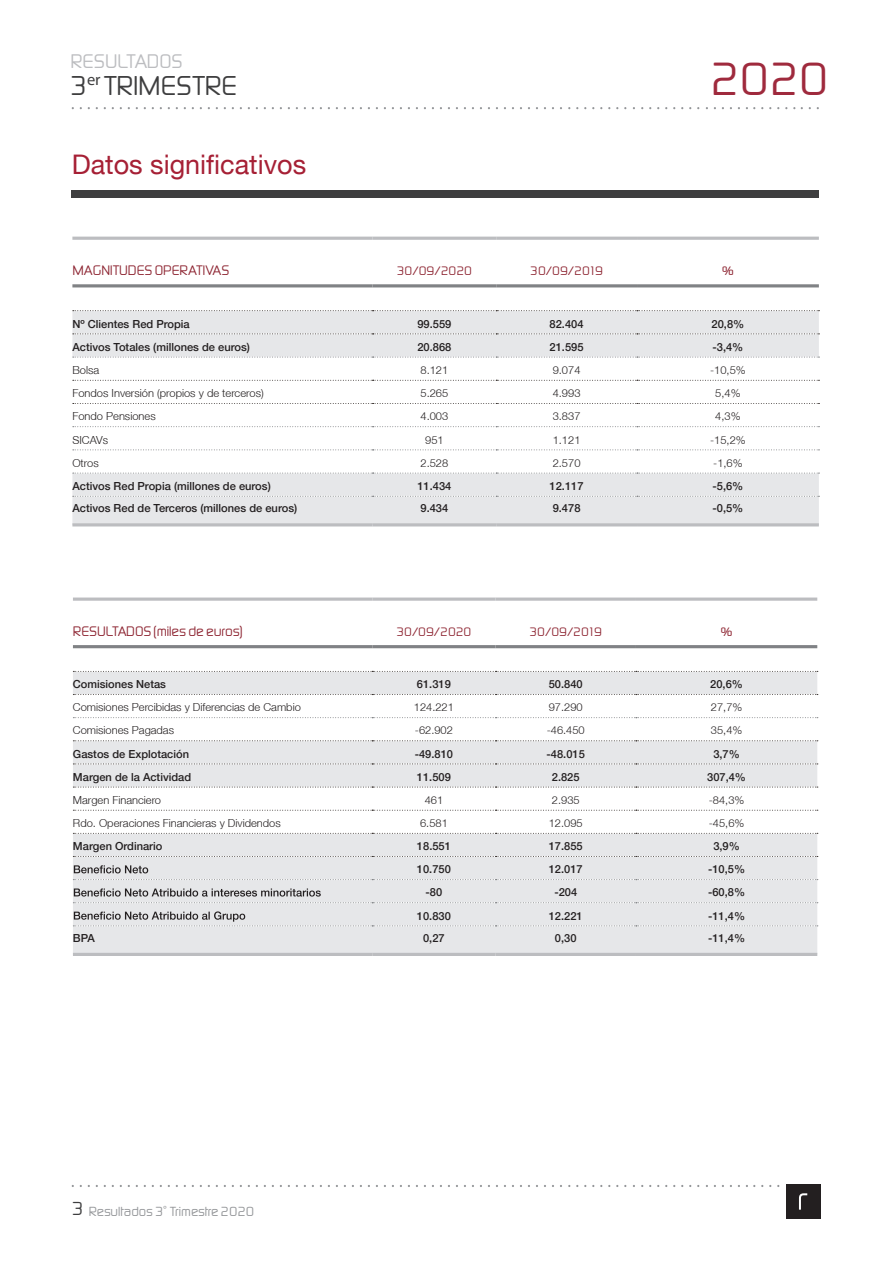
<style>
.page{position:relative;width:893px;height:1263px;background:#fff}
.page>*{position:absolute;margin:0;border:0;box-sizing:border-box;transform-origin:0 0}
.t1{font:300 48.15px "Digital Sans";color:#9f2a3d}
.t2{font:300 28.2px "Digital Sans";color:#3e3e3f}
.t3{font:27px "Helvetica Neue LT";color:#a62035}
.t4{font:300 20.4px "Digital Sans";color:#bcbdc0}
.t5{font:300 19.5px "Digital Sans";color:#3e3e3f}
.t6{font:300 14.25px "Digital Sans";color:#8d2431}
.t7{font:300 13.65px "Digital Sans";color:#939598}
.t8{font:300 12.75px "Digital Sans";color:#8d2431}
.t9{font:500 11.1px "Helvetica Neue LT";color:#231f20}
.t10{font:300 11.1px "Helvetica Neue LT";color:#231f20}
</style>
<div class="page">
<div style="left:72px;top:190px;width:747px;height:8px;background:#3e3e3f"></div>
<svg style="left:72px;top:107px;width:747px;height:2px"></svg>
<svg style="left:72px;top:1185px;width:707px;height:2px"></svg>
<div style="left:786px;top:1184px;width:34px;height:34px;background:#231f20"></div>
<svg style="left:799px;top:1193px;width:8px;height:16px"></svg>
<svg style="left:72px;top:311px;width:747px;height:212px;fill:#e6e7e9"></svg>
<svg style="left:73px;top:357px;width:746px;height:1px"></svg>
<svg style="left:73px;top:449px;width:746px;height:1px"></svg>
<svg style="left:73px;top:473px;width:746px;height:1px"></svg>
<hr style="left:72px;top:237px;width:301px;height:3px;background:#bcbdc0">
<hr style="left:72px;top:284px;width:301px;height:3px;background:#808285">
<hr style="left:373px;top:237px;width:123px;height:3px;background:#bcbdc0">
<hr style="left:373px;top:284px;width:123px;height:3px;background:#808285">
<hr style="left:496px;top:237px;width:141px;height:3px;background:#bcbdc0">
<hr style="left:496px;top:284px;width:141px;height:3px;background:#808285">
<hr style="left:637px;top:237px;width:182px;height:3px;background:#bcbdc0">
<hr style="left:637px;top:284px;width:182px;height:3px;background:#808285">
<svg style="left:73px;top:496px;width:746px;height:1px"></svg>
<hr style="left:72px;top:523px;width:301px;height:3px;background:#bcbdc0">
<hr style="left:373px;top:523px;width:123px;height:3px;background:#bcbdc0">
<hr style="left:496px;top:523px;width:141px;height:3px;background:#bcbdc0">
<hr style="left:637px;top:523px;width:182px;height:3px;background:#bcbdc0">
<svg style="left:73px;top:310px;width:746px;height:1px"></svg>
<svg style="left:73px;top:333px;width:746px;height:1px"></svg>
<svg style="left:72px;top:380px;width:747px;height:47px"></svg>
<svg style="left:73px;top:672px;width:744px;height:281px;fill:#e6e7e9"></svg>
<svg style="left:73px;top:717px;width:745px;height:1px"></svg>
<svg style="left:73px;top:879px;width:745px;height:1px"></svg>
<svg style="left:73px;top:597px;width:299px;height:4px"></svg>
<hr style="left:73px;top:645px;width:299px;height:3px;background:#808285">
<svg style="left:372px;top:597px;width:124px;height:4px"></svg>
<hr style="left:372px;top:645px;width:124px;height:3px;background:#808285">
<svg style="left:496px;top:597px;width:140px;height:4px"></svg>
<hr style="left:496px;top:645px;width:140px;height:3px;background:#808285">
<svg style="left:636px;top:597px;width:181px;height:4px"></svg>
<hr style="left:636px;top:645px;width:181px;height:3px;background:#808285">
<svg style="left:73px;top:902px;width:745px;height:1px"></svg>
<hr style="left:73px;top:953px;width:299px;height:3px;background:#bcbdc0">
<hr style="left:372px;top:953px;width:124px;height:3px;background:#bcbdc0">
<hr style="left:496px;top:953px;width:140px;height:3px;background:#bcbdc0">
<hr style="left:636px;top:953px;width:181px;height:3px;background:#bcbdc0">
<svg style="left:73px;top:671px;width:745px;height:1px"></svg>
<svg style="left:73px;top:694px;width:745px;height:1px"></svg>
<svg style="left:73px;top:740px;width:745px;height:1px"></svg>
<svg style="left:73px;top:763px;width:745px;height:1px"></svg>
<svg style="left:73px;top:787px;width:745px;height:47px"></svg>
<svg style="left:73px;top:856px;width:745px;height:1px"></svg>
<svg style="left:74px;top:865px;width:74px;height:8px"></svg>
<svg style="left:74px;top:888px;width:247px;height:8px"></svg>
<svg style="left:73px;top:911px;width:745px;height:15px"></svg>
<h3 class="t4" style="left:71px;top:50px;width:113px">RESULTADOS</h3>
<h2 class="t2" style="left:70px;top:70px;width:169px">3<sup>er</sup> TRIMESTRE</h2>
<h3 class="t3" style="left:72px;top:148px;width:236px">Datos significativos</h3>
<h1 class="t1" style="left:710px;top:52px;width:120px">2020</h1>
<p class="t6" style="left:72px;top:262px;width:158px">MAGNITUDES OPERATIVAS</p>
<p class="t8" style="left:397px;top:263px;width:77px">30/09/2020</p>
<p class="t8" style="left:530px;top:263px;width:74px">30/09/2019</p>
<p class="t8" style="left:722px;top:263px;width:13px">%</p>
<p class="t9" style="left:72px;top:317px;width:119px">Nº Clientes Red Propia</p>
<p class="t9" style="left:417px;top:317px;width:36px">99.559</p>
<p class="t9" style="left:550px;top:317px;width:36px">82.404</p>
<p class="t9" style="left:712px;top:317px;width:34px">20,8%</p>
<p class="t9" style="left:72px;top:340px;width:179px">Activos Totales (millones de euros)</p>
<p class="t9" style="left:417px;top:340px;width:36px">20.868</p>
<p class="t9" style="left:550px;top:340px;width:36px">21.595</p>
<p class="t9" style="left:712px;top:340px;width:32px">-3,4%</p>
<p class="t10" style="left:72px;top:363px;width:28px">Bolsa</p>
<p class="t10" style="left:420px;top:363px;width:29px">8.121</p>
<p class="t10" style="left:553px;top:363px;width:29px">9.074</p>
<p class="t10" style="left:710px;top:363px;width:37px">-10,5%</p>
<p class="t10" style="left:72px;top:386px;width:193px">Fondos Inversión (propios y de terceros)</p>
<p class="t10" style="left:420px;top:386px;width:29px">5.265</p>
<p class="t10" style="left:553px;top:386px;width:29px">4.993</p>
<p class="t10" style="left:715px;top:386px;width:27px">5,4%</p>
<p class="t10" style="left:72px;top:410px;width:85px">Fondo Pensiones</p>
<p class="t10" style="left:420px;top:410px;width:29px">4.003</p>
<p class="t10" style="left:553px;top:410px;width:29px">3.837</p>
<p class="t10" style="left:715px;top:410px;width:27px">4,3%</p>
<p class="t10" style="left:72px;top:433px;width:37px">SICAVs</p>
<p class="t10" style="left:425px;top:433px;width:20px">951</p>
<p class="t10" style="left:553px;top:433px;width:29px">1.121</p>
<p class="t10" style="left:710px;top:433px;width:37px">-15,2%</p>
<p class="t10" style="left:72px;top:456px;width:28px">Otros</p>
<p class="t10" style="left:420px;top:456px;width:29px">2.528</p>
<p class="t10" style="left:553px;top:456px;width:29px">2.570</p>
<p class="t10" style="left:713px;top:456px;width:31px">-1,6%</p>
<p class="t9" style="left:72px;top:479px;width:200px">Activos Red Propia (millones de euros)</p>
<p class="t9" style="left:417px;top:479px;width:36px">11.434</p>
<p class="t9" style="left:550px;top:479px;width:36px">12.117</p>
<p class="t9" style="left:712px;top:479px;width:32px">-5,6%</p>
<p class="t9" style="left:72px;top:502px;width:226px">Activos Red de Terceros (millones de euros)</p>
<p class="t9" style="left:420px;top:502px;width:29px">9.434</p>
<p class="t9" style="left:553px;top:502px;width:29px">9.478</p>
<p class="t9" style="left:712px;top:502px;width:32px">-0,5%</p>
<p class="t6" style="left:73px;top:623px;width:171px">RESULTADOS (miles de euros)</p>
<p class="t8" style="left:396px;top:624px;width:77px">30/09/2020</p>
<p class="t8" style="left:529px;top:624px;width:74px">30/09/2019</p>
<p class="t8" style="left:721px;top:624px;width:13px">%</p>
<p class="t9" style="left:73px;top:678px;width:95px">Comisiones Netas</p>
<p class="t9" style="left:417px;top:677px;width:35px">61.319</p>
<p class="t9" style="left:549px;top:677px;width:35px">50.840</p>
<p class="t9" style="left:710px;top:677px;width:34px">20,6%</p>
<p class="t10" style="left:73px;top:701px;width:229px">Comisiones Percibidas y Diferencias de Cambio</p>
<p class="t10" style="left:414px;top:701px;width:42px">124.221</p>
<p class="t10" style="left:549px;top:701px;width:35px">97.290</p>
<p class="t10" style="left:711px;top:701px;width:33px">27,7%</p>
<p class="t10" style="left:73px;top:724px;width:103px">Comisiones Pagadas</p>
<p class="t10" style="left:415px;top:724px;width:40px">-62.902</p>
<p class="t10" style="left:547px;top:724px;width:40px">-46.450</p>
<p class="t10" style="left:711px;top:724px;width:33px">35,4%</p>
<p class="t9" style="left:73px;top:747px;width:118px">Gastos de Explotación</p>
<p class="t9" style="left:415px;top:747px;width:40px">-49.810</p>
<p class="t9" style="left:547px;top:747px;width:40px">-48.015</p>
<p class="t9" style="left:713px;top:747px;width:28px">3,7%</p>
<p class="t9" style="left:73px;top:770px;width:120px">Margen de la Actividad</p>
<p class="t9" style="left:417px;top:770px;width:35px">11.509</p>
<p class="t9" style="left:552px;top:770px;width:29px">2.825</p>
<p class="t9" style="left:707px;top:770px;width:40px">307,4%</p>
<p class="t10" style="left:73px;top:793px;width:90px">Margen Financiero</p>
<p class="t10" style="left:425px;top:793px;width:20px">461</p>
<p class="t10" style="left:552px;top:793px;width:29px">2.935</p>
<p class="t10" style="left:709px;top:793px;width:37px">-84,3%</p>
<p class="t10" style="left:73px;top:816px;width:209px">Rdo. Operaciones Financieras y Dividendos</p>
<p class="t10" style="left:420px;top:816px;width:29px">6.581</p>
<p class="t10" style="left:549px;top:816px;width:35px">12.095</p>
<p class="t10" style="left:709px;top:816px;width:37px">-45,6%</p>
<p class="t9" style="left:73px;top:839px;width:91px">Margen Ordinario</p>
<p class="t9" style="left:417px;top:839px;width:35px">18.551</p>
<p class="t9" style="left:549px;top:839px;width:35px">17.855</p>
<p class="t9" style="left:713px;top:839px;width:28px">3,9%</p>
<p class="t9" style="left:417px;top:863px;width:35px">10.750</p>
<p class="t9" style="left:549px;top:863px;width:35px">12.017</p>
<p class="t9" style="left:708px;top:863px;width:39px">-10,5%</p>
<p class="t9" style="left:426px;top:886px;width:18px">-80</p>
<p class="t9" style="left:554px;top:886px;width:24px">-204</p>
<p class="t9" style="left:708px;top:886px;width:39px">-60,8%</p>
<p class="t9" style="left:417px;top:909px;width:35px">10.830</p>
<p class="t9" style="left:549px;top:909px;width:35px">12.221</p>
<p class="t9" style="left:708px;top:909px;width:39px">-11,4%</p>
<p class="t9" style="left:73px;top:931px;width:23px">BPA</p>
<p class="t9" style="left:423px;top:931px;width:23px">0,27</p>
<p class="t9" style="left:555px;top:931px;width:23px">0,30</p>
<p class="t9" style="left:708px;top:931px;width:39px">-11,4%</p>
<h3 class="t5" style="left:72px;top:1197px;width:14px">3</h3>
<p class="t7" style="left:89px;top:1203px;width:167px">Resultados 3<sup>º</sup> Trimestre 2020</p>
</div>
